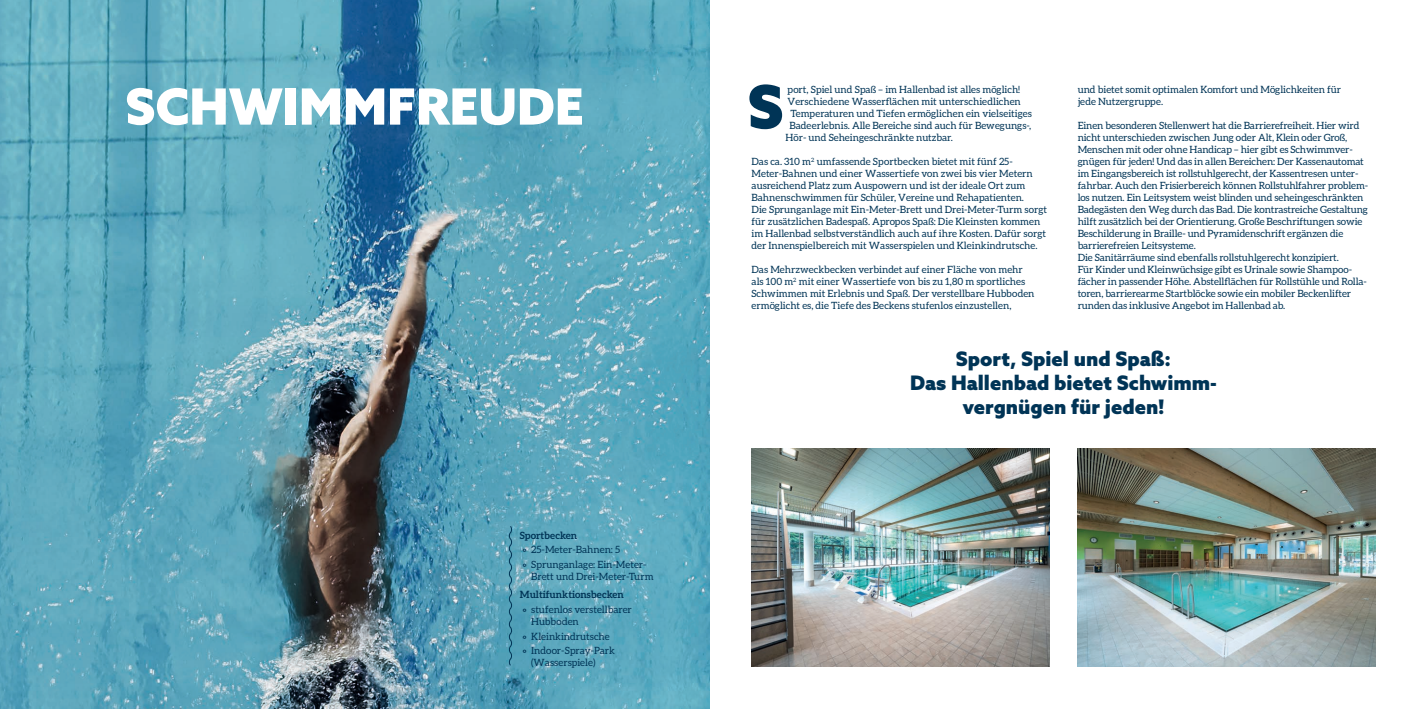
<style>
.page{position:relative;width:1418px;height:709px;background:#fff}
.page>*{position:absolute;margin:0;border:0;box-sizing:border-box;transform-origin:0 0}
.t1{font:900 50px "Azo Sans";color:#fff}
.t2{font:900 20px/24px "Azo Sans";color:#003456;text-align:center}
.t3{font:10px/12px "Aleo";color:#003456}
.s1{font-weight:700}
</style>
<div class="page">
<img style="left:0;top:0;width:709px;height:709px">
<svg style="left:508px;top:525px;width:5px;height:141px"></svg>
<img style="left:751px;top:448px;width:298px;height:218px">
<img style="left:1077px;top:448px;width:298px;height:218px">
<svg style="left:749px;top:84px;width:33px;height:45px"></svg>
<h1 class="t1" style="left:125px;top:73px;width:460px">SCHWIMMFREUDE</h1>
<p class="t3" style="left:520px;top:527px;width:128px;line-height:14.8px"><span class="s1">Sportbecken<br>º</span> 25-Meter-Bahnen: 5<br><span class="s1">º</span> Sprunganlage: Ein-Meter-</p>
<p class="t3" style="left:531px;top:570px;width:124px">Brett und Drei-Meter-Turm</p>
<p class="t3" style="left:520px;top:587px;width:113px;line-height:14.8px"><span class="s1">Multifunktionsbecken<br>º</span> stufenlos verstellbarer</p>
<p class="t3" style="left:522px;top:613px;width:94px;line-height:14.8px;text-indent:9px">Hubboden<br><span class="s1">º</span> Kleinkindrutsche <span class="s1">º</span> Indoor-Spray-Park</p>
<p class="t3" style="left:531px;top:656px;width:66px">(Wasserspiele)</p>
<p class="t3" style="left:1077px;top:83px;width:265px">und bietet somit optimalen Komfort und Möglichkeiten für jede Nutzergruppe.</p>
<p class="t3" style="left:1077px;top:119px;width:292px">Einen besonderen Stellenwert hat die Barrierefreiheit. Hier wird nicht unterschieden zwischen Jung oder Alt, Klein oder Groß, Menschen mit oder ohne Handicap – hier gibt es Schwimmver&shy;gnügen für jeden! Und das in allen Bereichen: Der Kassenautomat im Eingangsbereich ist rollstuhlgerecht, der Kassentresen unter&shy;fahrbar. Auch den Frisierbereich können Rollstuhlfahrer problem&shy;los nutzen. Ein Leitsystem weist blinden und seheingeschränkten Badegästen den Weg durch das Bad. Die kontrastreiche Gestaltung hilft zusätzlich bei der Orientierung. Große Beschriftungen sowie Beschilderung in Braille- und Pyramidenschrift ergänzen die barrierefreien Leitsysteme.<br>Die Sanitärräume sind ebenfalls rollstuhlgerecht konzipiert.<br>Für Kinder und Kleinwüchsige gibt es Urinale sowie Shampoo&shy;fächer in passender Höhe. Abstellflächen für Rollstühle und Rolla&shy;toren, barrierearme Startblöcke sowie ein mobiler Beckenlifter runden das inklusive Angebot im Hallenbad ab.</p>
<h2 class="t2" style="left:910px;top:346px;width:308px">Sport, Spiel und Spaß:<br>Das Hallenbad bietet Schwimm&shy;vergnügen für jeden!</h2>
<p class="t3" style="left:787px;top:83px;width:234px">port, Spiel und Spaß – im Hallenbad ist alles möglich!</p>
<p class="t3" style="left:787px;top:95px;width:235px">Verschiedene Wasserflächen mit unterschiedlichen</p>
<p class="t3" style="left:790px;top:107px;width:243px">Temperaturen und Tiefen ermöglichen ein vielseitiges</p>
<p class="t3" style="left:789px;top:119px;width:243px">Badeerlebnis. Alle Bereiche sind auch für Bewegungs-,</p>
<p class="t3" style="left:785px;top:131px;width:169px">Hör- und Seheingeschränkte nutzbar.</p>
<p class="t3" style="left:751px;top:155px;width:297px">Das ca. 310 m<sup>2</sup> umfassende Sportbecken bietet mit fünf 25- Meter-Bahnen und einer Wassertiefe von zwei bis vier Metern ausreichend Platz zum Auspowern und ist der ideale Ort zum Bahnenschwimmen für Schüler, Vereine und Rehapatienten.<br>Die Sprunganlage mit Ein-Meter-Brett und Drei-Meter-Turm sorgt für zusätzlichen Badespaß. Apropos Spaß: Die Kleinsten kommen im Hallenbad selbstverständlich auch auf ihre Kosten. Dafür sorgt der Innenspielbereich mit Wasserspielen und Kleinkindrutsche.</p>
<p class="t3" style="left:751px;top:263px;width:284px">Das Mehrzweckbecken verbindet auf einer Fläche von mehr als 100 m<sup>2</sup> mit einer Wassertiefe von bis zu 1,80 m sportliches Schwimmen mit Erlebnis und Spaß. Der verstellbare Hubboden ermöglicht es, die Tiefe des Beckens stufenlos einzustellen,</p>
</div>
